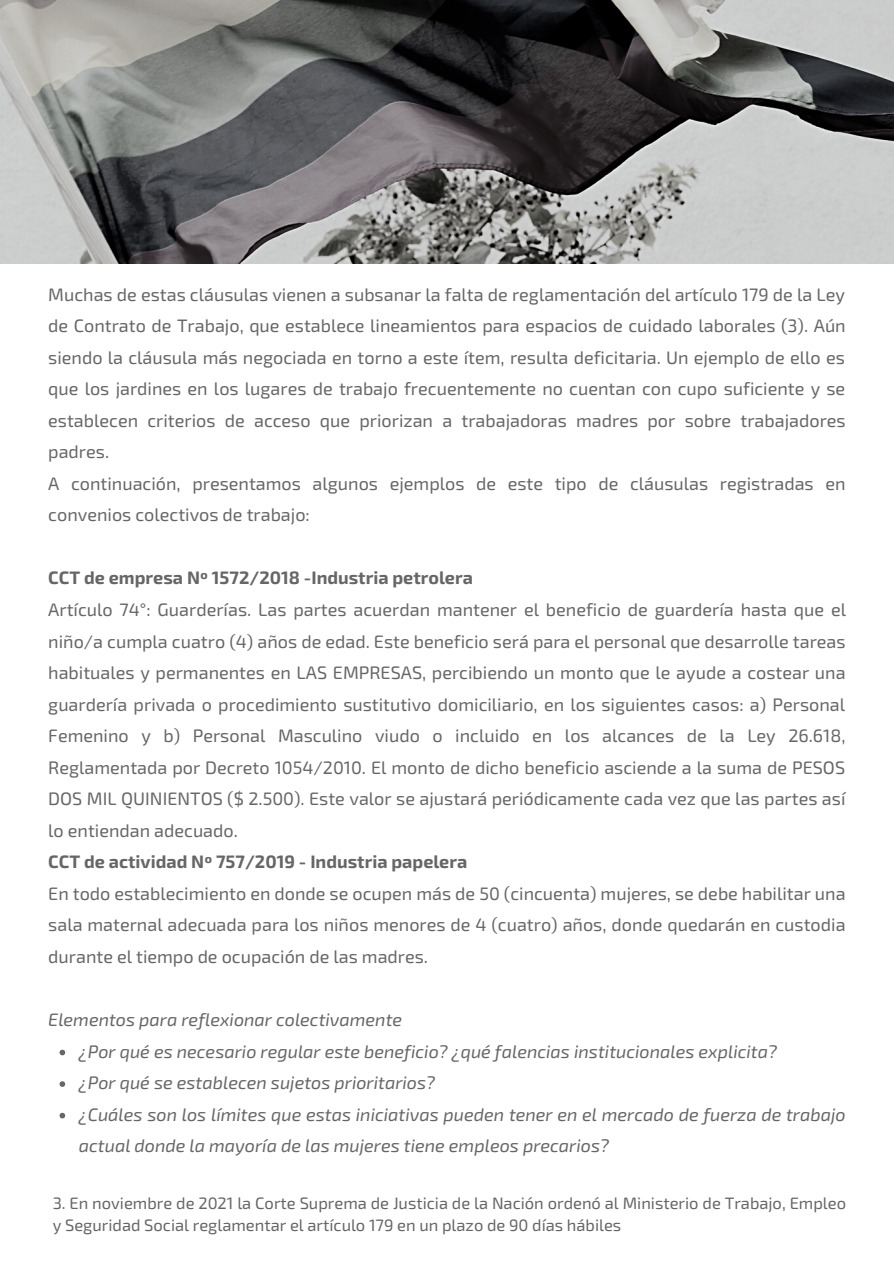
<style>
.page{position:relative;width:894px;height:1264px;background:#fff}
.page>*{position:absolute;margin:0;border:0;box-sizing:border-box;transform-origin:0 0}
.t1{font:18px/31.5px "Exo 2";color:#666;text-align:justify}
.t2{font:italic 18px/31.5px "Exo 2";color:#666}
.t3{font:700 18px "Exo 2";color:#666}
.t4{font:16.5px/22.5px "Exo 2";color:#666}
</style>
<div class="page">
<img style="left:0;top:0;width:893px;height:263px">
<svg style="left:60px;top:1049px;width:5px;height:6px"></svg>
<svg style="left:60px;top:1081px;width:5px;height:5px"></svg>
<svg style="left:60px;top:1112px;width:5px;height:6px"></svg>
<p class="t1" style="left:48px;top:278px;width:798px">Muchas de estas cláusulas vienen a subsanar la falta de reglamentación del artículo 179 de la Ley de Contrato de Trabajo, que establece lineamientos para espacios de cuidado laborales (3). Aún siendo la cláusula más negociada en torno a este ítem, resulta deficitaria. Un ejemplo de ello es que los jardines en los lugares de trabajo frecuentemente no cuentan con cupo suficiente y se establecen criterios de acceso que priorizan a trabajadoras madres por sobre trabajadores padres.</p>
<p class="t1" style="left:48px;top:467px;width:798px">A continuación, presentamos algunos ejemplos de este tipo de cláusulas registradas en convenios colectivos de trabajo:</p>
<p class="t3" style="left:48px;top:566px;width:426px">CCT de empresa Nº 1572/2018 -Industria petrolera</p>
<p class="t1" style="left:48px;top:593px;width:799px">Artículo 74°: Guarderías. Las partes acuerdan mantener el beneficio de guardería hasta que el niño/a cumpla cuatro (4) años de edad. Este beneficio será para el personal que desarrolle tareas habituales y permanentes en LAS EMPRESAS, percibiendo un monto que le ayude a costear una guardería privada o procedimiento sustitutivo domiciliario, en los siguientes casos: a) Personal Femenino y b) Personal Masculino viudo o incluido en los alcances de la Ley 26.618, Reglamentada por Decreto 1054/2010. El monto de dicho beneficio asciende a la suma de PESOS DOS MIL QUINIENTOS ($ 2.500). Este valor se ajustará periódicamente cada vez que las partes así lo entiendan adecuado.</p>
<p class="t3" style="left:48px;top:850px;width:420px">CCT de actividad Nº 757/2019 - Industria papelera</p>
<p class="t1" style="left:48px;top:877px;width:798px">En todo establecimiento en donde se ocupen más de 50 (cincuenta) mujeres, se debe habilitar una</p>
<p class="t1" style="left:48px;top:908px;width:798px">sala maternal adecuada para los niños menores de 4 (cuatro) años, donde quedarán en custodia durante el tiempo de ocupación de las madres.</p>
<p class="t2" style="left:48px;top:1003px;width:355px">Elementos para reflexionar colectivamente</p>
<p class="t2" style="left:79px;top:1034px;width:699px">¿Por qué es necesario regular este beneficio? ¿qué falencias institucionales explicita?</p>
<p class="t2" style="left:79px;top:1066px;width:358px">¿Por qué se establecen sujetos prioritarios?</p>
<p class="t2" style="left:79px;top:1097px;width:768px">¿Cuáles son los límites que estas iniciativas pueden tener en el mercado de fuerza de trabajo actual donde la mayoría de las mujeres tiene empleos precarios?</p>
<p class="t4" style="left:53px;top:1190px;width:794px">3. En noviembre de 2021 la Corte Suprema de Justicia de la Nación ordenó al Ministerio de Trabajo, Empleo y Seguridad Social reglamentar el artículo 179 en un plazo de 90 días hábiles</p>
</div>
